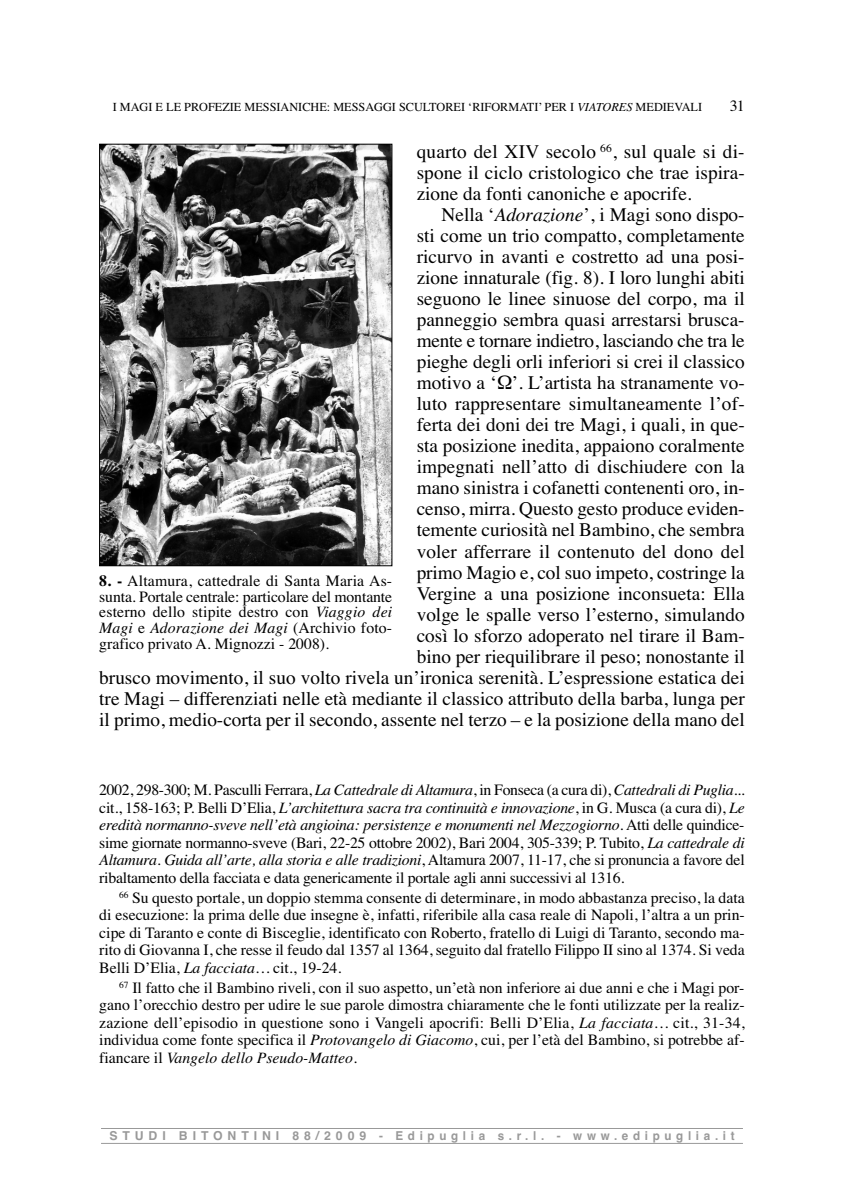
<style>
.page{position:relative;width:844px;height:1191px;background:#fff}
.page>*{position:absolute;margin:0;border:0;box-sizing:border-box;transform-origin:0 0}
.t1{font:19.25px "Times";color:#000}
.t2{font:15.75px/17.5px "Times";color:#000;text-align:justify}
.t3{font:12.25px "Times";color:#000}
.t4{font:700 12.25px "Helvetica";letter-spacing:.4em;color:#999}
.s1{font-style:italic}
.s2{font-weight:700}
</style>
<div class="page">
<hr style="left:101px;top:1128px;width:641px;height:1px;background:#999">
<hr style="left:101px;top:1143px;width:641px;height:1px;background:#999">
<img style="left:101px;top:146px;width:289px;height:418px">
<div style="left:99px;top:144px;width:293px;height:422px;border:1px solid #000"></div>
<p class="t3" style="left:113px;top:102px;width:590px">I MAGI E LE PROFEZIE MESSIANICHE: MESSAGGI SCULTOREI ‘RIFORMATI’ PER I <span class="s1">VIATORES</span> MEDIEVALI</p>
<p class="t2" style="left:729px;top:98px;width:16px">31</p>
<p class="t1" style="left:416px;top:145px;width:329px">quarto del XIV secolo <sup>66</sup>, sul quale si di-</p>
<p class="t1" style="left:416px;top:166px;width:329px">spone il ciclo cristologico che trae ispira-</p>
<p class="t1" style="left:416px;top:187px;width:276px">zione da fonti canoniche e apocrife.</p>
<p class="t1" style="left:441px;top:208px;width:304px">Nella ‘<span class="s1">Adorazione</span>’, i Magi sono dispo-</p>
<p class="t1" style="left:416px;top:229px;width:329px">sti come un trio compatto, completamente</p>
<p class="t1" style="left:416px;top:250px;width:329px">ricurvo in avanti e costretto ad una posi-</p>
<p class="t1" style="left:416px;top:271px;width:329px">zione innaturale (fig. 8). I loro lunghi abiti</p>
<p class="t1" style="left:416px;top:292px;width:329px">seguono le linee sinuose del corpo, ma il</p>
<p class="t1" style="left:416px;top:313px;width:329px">panneggio sembra quasi arrestarsi brusca-</p>
<p class="t1" style="left:416px;top:334px;width:329px">mente e tornare indietro, lasciando che tra le</p>
<p class="t1" style="left:416px;top:355px;width:329px">pieghe degli orli inferiori si crei il classico</p>
<p class="t1" style="left:416px;top:376px;width:329px">motivo a ‘Ω’. L’artista ha stranamente vo-</p>
<p class="t1" style="left:416px;top:397px;width:329px">luto rappresentare simultaneamente l’of-</p>
<p class="t1" style="left:416px;top:418px;width:329px">ferta dei doni dei tre Magi, i quali, in que-</p>
<p class="t1" style="left:416px;top:439px;width:329px">sta posizione inedita, appaiono coralmente</p>
<p class="t1" style="left:416px;top:460px;width:329px">impegnati nell’atto di dischiudere con la</p>
<p class="t1" style="left:416px;top:481px;width:329px">mano sinistra i cofanetti contenenti oro, in-</p>
<p class="t1" style="left:416px;top:502px;width:329px">censo, mirra. Questo gesto produce eviden-</p>
<p class="t1" style="left:416px;top:523px;width:329px">temente curiosità nel Bambino, che sembra</p>
<p class="t1" style="left:416px;top:544px;width:329px">voler afferrare il contenuto del dono del</p>
<p class="t1" style="left:416px;top:565px;width:329px">primo Magio e, col suo impeto, costringe la</p>
<p class="t1" style="left:416px;top:586px;width:329px">Vergine a una posizione inconsueta: Ella</p>
<p class="t1" style="left:416px;top:607px;width:329px">volge le spalle verso l’esterno, simulando</p>
<p class="t1" style="left:416px;top:628px;width:329px">così lo sforzo adoperato nel tirare il Bam-</p>
<p class="t1" style="left:416px;top:649px;width:329px">bino per riequilibrare il peso; nonostante il</p>
<p class="t1" style="left:99px;top:670px;width:646px">brusco movimento, il suo volto rivela un’ironica serenità. L’espressione estatica dei</p>
<p class="t1" style="left:99px;top:691px;width:647px">tre Magi – differenziati nelle età mediante il classico attributo della barba, lunga per</p>
<p class="t1" style="left:99px;top:712px;width:646px">il primo, medio-corta per il secondo, assente nel terzo – e la posizione della mano del</p>
<p class="t2" style="left:99px;top:574px;width:294px;line-height:15.8px"><span class="s2">8. -</span> Altamura, cattedrale di Santa Maria As&shy;sunta. Portale centrale: particolare del montante esterno dello stipite destro con <span class="s1">Viaggio dei Magi</span> e <span class="s1">Adorazione dei Magi</span> (Archivio foto&shy;grafico privato A. Mignozzi - 2008).</p>
<p class="t2" style="left:99px;top:783px;width:646px">2002, 298-300; M. Pasculli Ferrara, <span class="s1">La Cattedrale di Altamura</span>, in Fonseca (a cura di), <span class="s1">Cattedrali di Puglia... </span>cit., 158-163; P. Belli D’Elia, <span class="s1">L’architettura sacra tra continuità e innovazione</span>, in G. Musca (a cura di), <span class="s1">Le eredità normanno-sveve nell’età angioina: persistenze e monumenti nel Mezzogiorno</span>. Atti delle quindice&shy;sime giornate normanno-sveve (Bari, 22-25 ottobre 2002), Bari 2004, 305-339; P. Tubito, <span class="s1">La cattedrale di Altamura. Guida all’arte, alla storia e alle tradizioni</span>, Altamura 2007, 11-17, che si pronuncia a favore del ribaltamento della facciata e data genericamente il portale agli anni successivi al 1316.</p>
<p class="t2" style="left:99px;top:890px;width:646px;text-indent:20px"><sup>66</sup> Su questo portale, un doppio stemma consente di determinare, in modo abbastanza preciso, la data di esecuzione: la prima delle due insegne è, infatti, riferibile alla casa reale di Napoli, l’altra a un prin&shy;cipe di Taranto e conte di Bisceglie, identificato con Roberto, fratello di Luigi di Taranto, secondo ma&shy;rito di Giovanna I, che resse il feudo dal 1357 al 1364, seguito dal fratello Filippo II sino al 1374. Si veda Belli D’Elia, <span class="s1">La facciata…</span> cit., 19-24.</p>
<p class="t2" style="left:99px;top:980px;width:646px;text-indent:20px"><sup>67</sup> Il fatto che il Bambino riveli, con il suo aspetto, un’età non inferiore ai due anni e che i Magi por&shy;gano l’orecchio destro per udire le sue parole dimostra chiaramente che le fonti utilizzate per la realiz&shy;zazione dell’episodio in questione sono i Vangeli apocrifi: Belli D’Elia, <span class="s1">La facciata…</span> cit., 31-34, individua come fonte specifica il <span class="s1">Protovangelo di Giacomo</span>, cui, per l’età del Bambino, si potrebbe af&shy;fiancare il <span class="s1">Vangelo dello Pseudo-Matteo</span>.</p>
<p class="t4" style="left:109px;top:1130px;width:626px">STUDI BITONTINI 88/2009 - Edipuglia s.r.l. - www.edipuglia.it</p>
</div>
